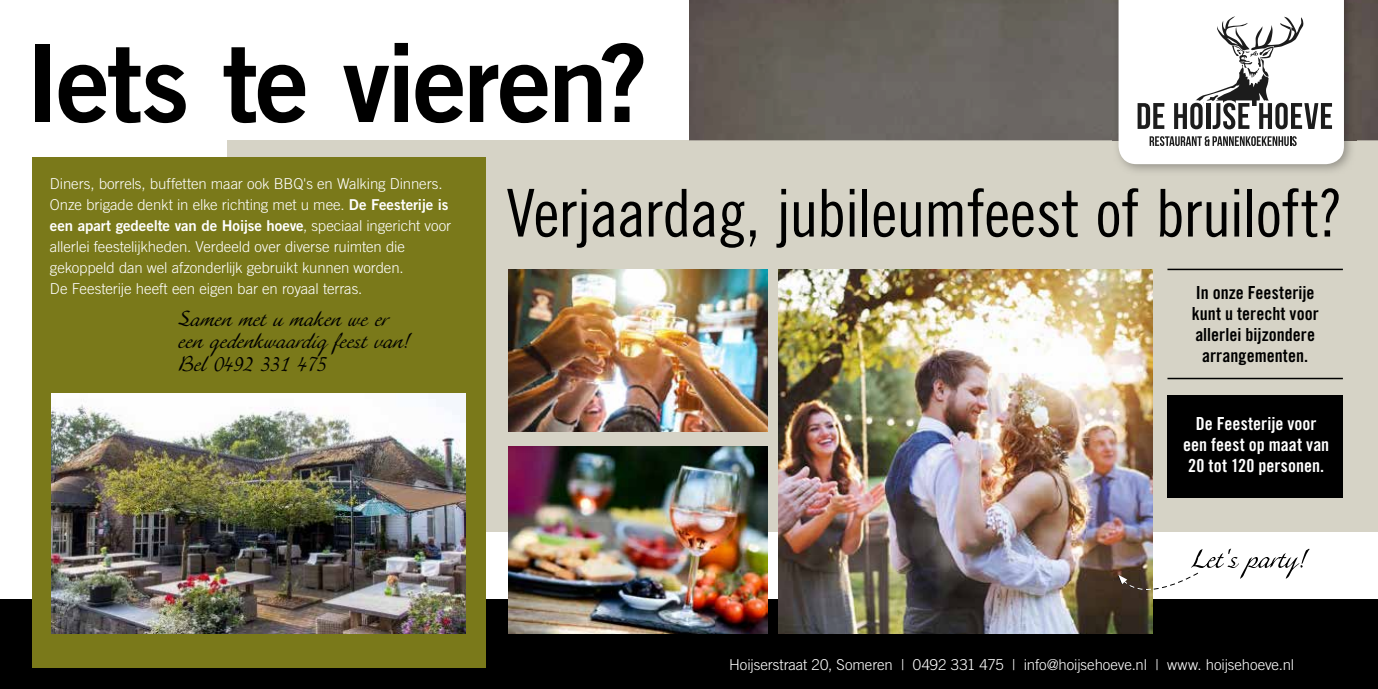
<style>
.page{position:relative;width:1378px;height:689px;background:#fff}
.page>*{position:absolute;margin:0;border:0;box-sizing:border-box;transform-origin:0 0}
.t1{font:108px "Trade Gothic LT Std Bd 2";letter-spacing:-.03em;color:#000}
.t2{font:66px "Trade Gothic LT Std Cn 18";letter-spacing:-.015em;color:#000}
.t3{font:22.5px/22.5px "Linotype Agogo";color:#000}
.t4{font:18px/21px "Trade Gothic LT Std Bd Cn 20";color:#000;text-align:center}
.t5{font:18px/21px "Trade Gothic LT Std Bd Cn 20";color:#fff;text-align:center}
.t6{font:300 15px/21px "Trade Gothic LT Std";letter-spacing:-.01em;color:#fff}
.t7{font:15px "Trade Gothic LT Std Bd 2";letter-spacing:-.005em;color:#fff}
.s1{font-family:"Trade Gothic LT Std Bd 2";font-weight:400}
.s2{font-family:"Trade Gothic LT Std";font-weight:300}
</style>
<div class="page">
<div style="left:227px;top:140px;width:1151px;height:391px;background:#d6d3c6"></div>
<img style="left:689px;top:0;width:689px;height:140px">
<div style="left:1167px;top:395px;width:176px;height:102px;background:#000"></div>
<div style="left:0;top:600px;width:1378px;height:89px;background:#000"></div>
<div style="left:32px;top:157px;width:454px;height:511px;background:#7a791a"></div>
<img style="left:1112px;top:0;width:244px;height:172px">
<svg style="left:1118px;top:0;width:226px;height:164px"></svg>
<img style="left:51px;top:393px;width:414px;height:241px">
<img style="left:778px;top:270px;width:374px;height:364px">
<img style="left:508px;top:270px;width:259px;height:161px">
<img style="left:508px;top:446px;width:259px;height:188px">
<hr style="left:1167px;top:269px;width:176px;height:1px;background:#000">
<hr style="left:1167px;top:378px;width:176px;height:1px;background:#000">
<svg style="left:1117px;top:548px;width:192px;height:57px"></svg>
<h1 class="t1" style="left:24px;top:16px;width:626px">Iets te vieren?</h1>
<p class="t6" style="left:50px;top:173px;width:400px">Diners, borrels, buffetten maar ook BBQ's en Walking Dinners.<br>Onze brigade denkt in elke richting met u mee. <span class="s1">De Feesterije is</span></p>
<p class="t7" style="left:50px;top:217px;width:403px">een apart gedeelte van de Hoijse hoeve<span class="s2">, speciaal ingericht voor</span></p>
<p class="t6" style="left:50px;top:236px;width:356px;text-align:justify">allerlei feestelijkheden. Verdeeld over diverse ruimten die gekoppeld dan wel afzonderlijk gebruikt kunnen worden.<br>De Feesterije heeft een eigen bar en royaal terras.</p>
<h3 class="t3" style="left:179px;top:309px;width:234px">Samen met u maken we er een gedenkwaardig feest van!<br>Bel 0492 331 475</h3>
<h2 class="t2" style="left:506px;top:174px;width:838px">Verjaardag, jubileumfeest of bruiloft?</h2>
<p class="t4" style="left:1191px;top:282px;width:129px">In onze Feesterije kunt u terecht voor allerlei bijzondere arrangementen.</p>
<p class="t5" style="left:1183px;top:412px;width:148px">De Feesterije voor een feest op maat van<br>20 tot 120 personen.</p>
<p class="t6" style="left:729px;top:654px;width:567px">Hoijserstraat 20, Someren | 0492 331 475 | info@hoijsehoeve.nl | www. hoijsehoeve.nl</p>
</div>
